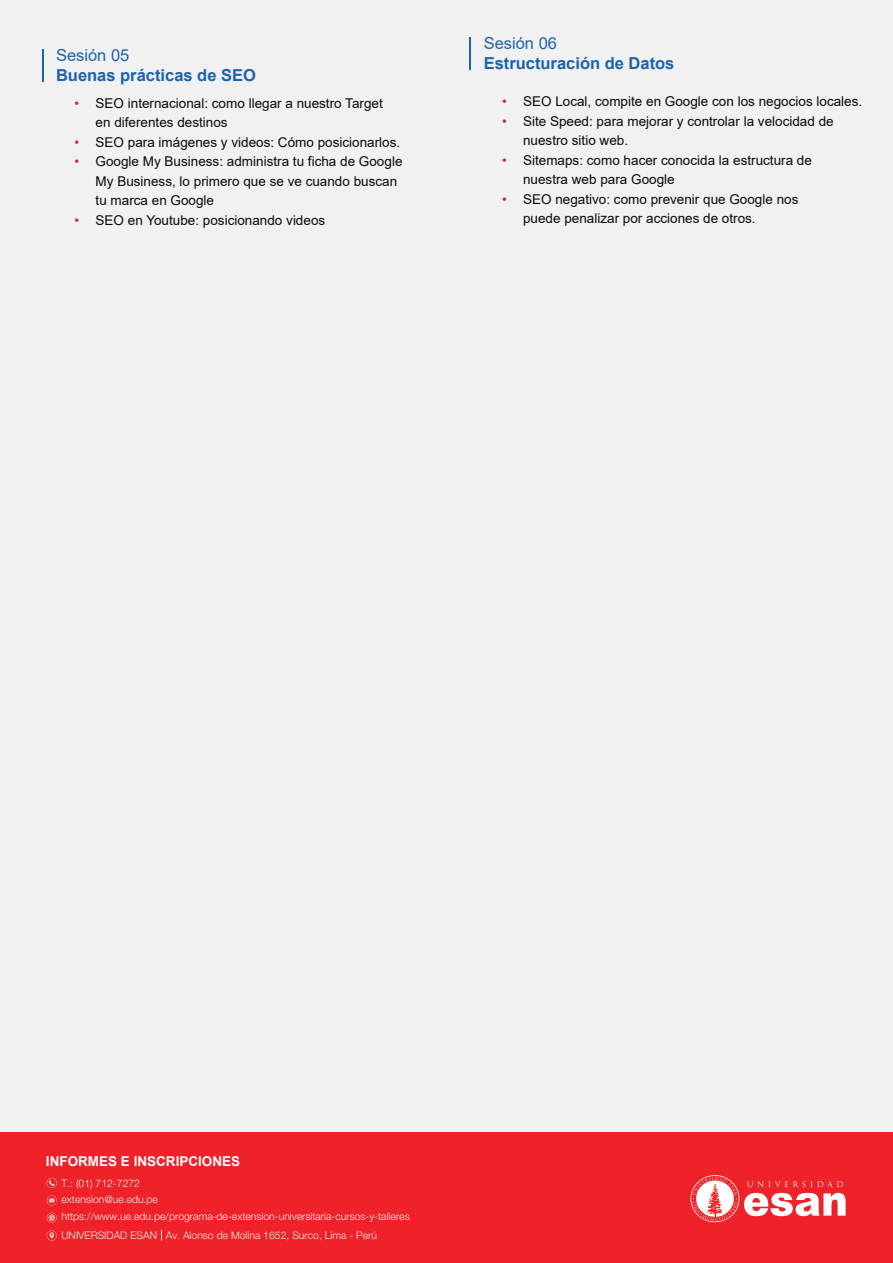
<style>
.page{position:relative;width:893px;height:1263px;background:#f2f1f1}
.page>*{position:absolute;margin:0;border:0;box-sizing:border-box;transform-origin:0 0}
.t1{font:700 16.5px "Arial";color:#1b63b0}
.t2{font:16.5px "Arial";color:#1b63b0}
.t3{font:13.5px/19.5px "Arial";color:#0b090c}
.t4{font:700 13.5px "Arial";color:#fff}
.t5{font:13.5px/19.5px "Arial";color:#c8282d}
.t6{font:300 10.5px/16.8px "Helvetica Neue";color:#ecedec}
</style>
<div class="page">
<hr style="left:470px;top:37px;width:1px;height:32px;background:#1b63b0">
<hr style="left:42px;top:49px;width:1px;height:32px;background:#1b63b0">
<div style="left:0;top:1132px;width:893px;height:131px;background:#ee2228"></div>
<svg style="left:690px;top:1175px;width:156px;height:47px"></svg>
<svg style="left:47px;top:1230px;width:10px;height:10px"></svg>
<svg style="left:47px;top:1178px;width:10px;height:10px"></svg>
<svg style="left:47px;top:1195px;width:10px;height:10px"></svg>
<svg style="left:47px;top:1213px;width:10px;height:10px"></svg>
<p class="t2" style="left:56px;top:44px;width:75px">Sesión 05</p>
<p class="t1" style="left:56px;top:63px;width:201px">Buenas prácticas de SEO</p>
<p class="t3" style="left:96px;top:93px;width:308px">SEO internacional: como llegar a nuestro Target<br>en diferentes destinos<br>SEO para imágenes y videos: Cómo posicionarlos.<br>Google My Business: administra tu ficha de Google My Business, lo primero que se ve cuando buscan tu marca en Google<br>SEO en Youtube: posicionando videos</p>
<p class="t5" style="left:75px;top:93px;width:6px">•</p>
<p class="t5" style="left:75px;top:132px;width:6px">• •</p>
<p class="t5" style="left:75px;top:210px;width:6px">•</p>
<p class="t2" style="left:484px;top:32px;width:75px">Sesión 06</p>
<p class="t1" style="left:484px;top:51px;width:192px">Estructuración de Datos</p>
<p class="t3" style="left:523px;top:92px;width:341px">SEO Local, compite en Google con los negocios locales.<br>Site Speed: para mejorar y controlar la velocidad de nuestro sitio web.<br>Sitemaps: como hacer conocida la estructura de<br>nuestra web para Google<br>SEO negativo: como prevenir que Google nos<br>puede penalizar por acciones de otros.</p>
<p class="t5" style="left:502px;top:92px;width:6px">• •</p>
<p class="t5" style="left:502px;top:150px;width:6px">•</p>
<p class="t5" style="left:502px;top:189px;width:6px">•</p>
<p class="t4" style="left:46px;top:1152px;width:196px">INFORMES E INSCRIPCIONES</p>
<p class="t6" style="left:61px;top:1174px;width:350px">T.: (01) 712-7272<br>extension@ue.edu.pe https://www.ue.edu.pe/programa-de-extension-universitaria-cursos-y-talleres</p>
<p class="t6" style="left:61px;top:1227px;width:317px">UNIVERSIDAD ESAN Av. Alonso de Molina 1652, Surco, Lima - Perú</p>
</div>
